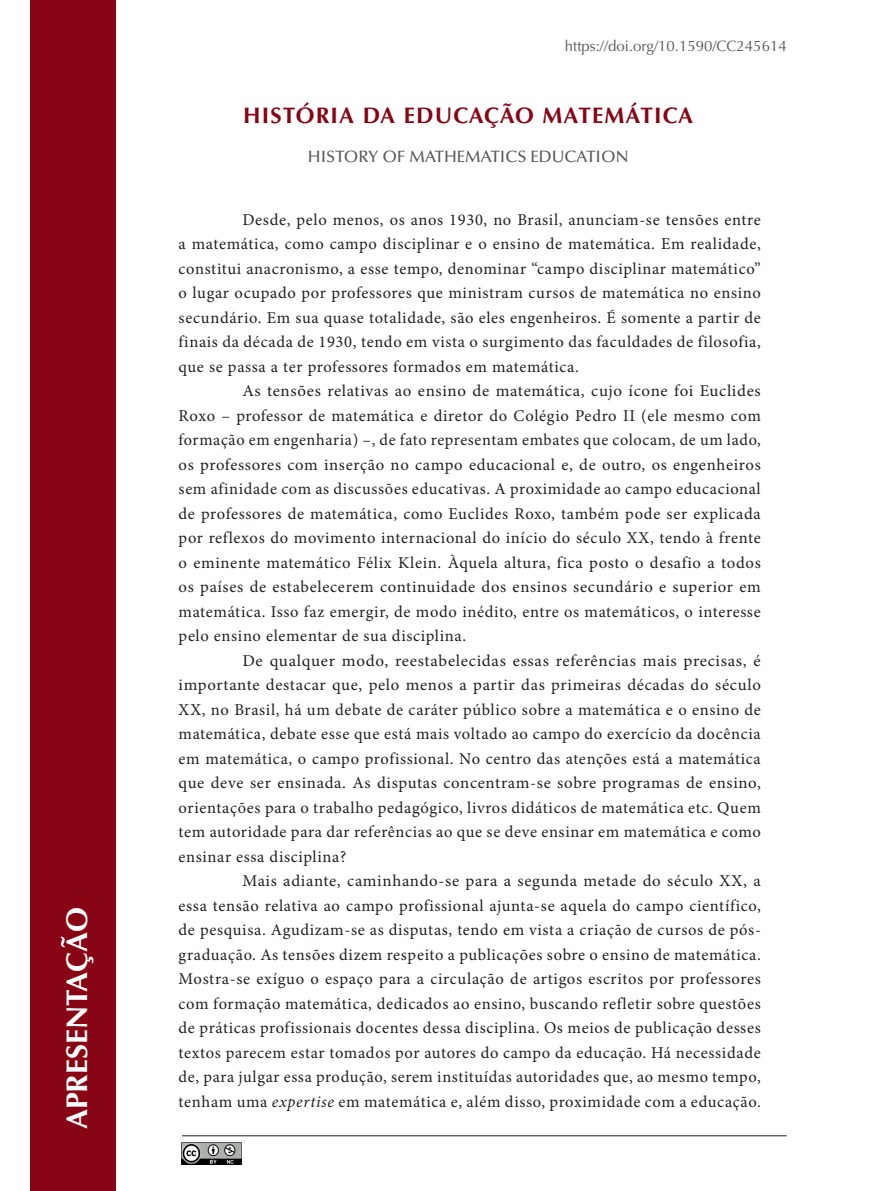
<style>
.page{position:relative;width:893px;height:1191px;background:#fff}
.page>*{position:absolute;margin:0;border:0;box-sizing:border-box;transform-origin:0 0}
.t1{font:700 30px "Optima";color:#fff}
.Título{font:700 22.5px "Optima LT Std";letter-spacing:.05em;color:#870515}
.Texto{font:16.5px/24.5px "Minion Pro";letter-spacing:.04em;color:#231f20;text-align:justify}
.Título_2{font:500 16.5px "Optima LT Std";color:#57585a}
.Titulação{font:15px "Optima LT Std";color:#57585a}
.s1{font-style:italic}
</style>
<div class="page">
<hr style="left:85px;top:1135px;width:702px;height:1px;background:#231f20">
<div style="left:31px;top:0;width:85px;height:1191px;background:#870515"></div>
<div style="left:116px;top:1116px;width:66px;height:73px;background:#fff"></div>
<img style="left:182px;top:1143px;width:59px;height:21px">
<p class="t1" style="left:59px;top:1129px;width:224px;rotate:-90deg">APRESENTAÇÃO</p>
<p class="Titulação" style="left:565px;top:37px;width:223px">https://doi.org/10.1590/CC245614</p>
<p class="Título" style="left:243px;top:102px;width:452px">HISTÓRIA DA EDUCAÇÃO MATEMÁTICA</p>
<p class="Título_2" style="left:308px;top:147px;width:322px">HISTORY OF MATHEMATICS EDUCATION</p>
<p class="Texto" style="left:179px;top:207px;width:584px;text-indent:64px">Desde, pelo menos, os anos 1930, no Brasil, anunciam-se tensões entre a matemática, como campo disciplinar e o ensino de matemática. Em realidade, constitui anacronismo, a esse tempo, denominar “campo disciplinar matemático” o lugar ocupado por professores que ministram cursos de matemática no ensino secundário. Em sua quase totalidade, são eles engenheiros. É somente a partir de finais da década de 1930, tendo em vista o surgimento das faculdades de filosofia, que se passa a ter professores formados em matemática.</p>
<p class="Texto" style="left:179px;top:379px;width:584px;text-indent:64px">As tensões relativas ao ensino de matemática, cujo ícone foi Euclides Roxo – professor de matemática e diretor do Colégio Pedro II (ele mesmo com formação em engenharia) –, de fato representam embates que colocam, de um lado, os professores com inserção no campo educacional e, de outro, os engenheiros sem afinidade com as discussões educativas. A proximidade ao campo educacional de professores de matemática, como Euclides Roxo, também pode ser explicada por reflexos do movimento internacional do início do século XX, tendo à frente o eminente matemático Félix Klein. Àquela altura, fica posto o desafio a todos os países de estabelecerem continuidade dos ensinos secundário e superior em matemática. Isso faz emergir, de modo inédito, entre os matemáticos, o interesse pelo ensino elementar de sua disciplina.</p>
<p class="Texto" style="left:179px;top:648px;width:584px;text-indent:64px">De qualquer modo, reestabelecidas essas referências mais precisas, é importante destacar que, pelo menos a partir das primeiras décadas do século XX, no Brasil, há um debate de caráter público sobre a matemática e o ensino de matemática, debate esse que está mais voltado ao campo do exercício da docência em matemática, o campo profissional. No centro das atenções está a matemática que deve ser ensinada. As disputas concentram-se sobre programas de ensino, orientações para o trabalho pedagógico, livros didáticos de matemática etc. Quem tem autoridade para dar referências ao que se deve ensinar em matemática e como ensinar essa disciplina?</p>
<p class="Texto" style="left:179px;top:868px;width:584px;text-indent:64px">Mais adiante, caminhando-se para a segunda metade do século XX, a essa tensão relativa ao campo profissional ajunta-se aquela do campo científico, de pesquisa. Agudizam-se as disputas, tendo em vista a criação de cursos de pós&shy;graduação. As tensões dizem respeito a publicações sobre o ensino de matemática.<br>Mostra-se exíguo o espaço para a circulação de artigos escritos por professores com formação matemática, dedicados ao ensino, buscando refletir sobre questões de práticas profissionais docentes dessa disciplina. Os meios de publicação desses textos parecem estar tomados por autores do campo da educação. Há necessidade de, para julgar essa produção, serem instituídas autoridades que, ao mesmo tempo, tenham uma <span class="s1">expertise</span> em matemática e, além disso, proximidade com a educação.</p>
</div>
